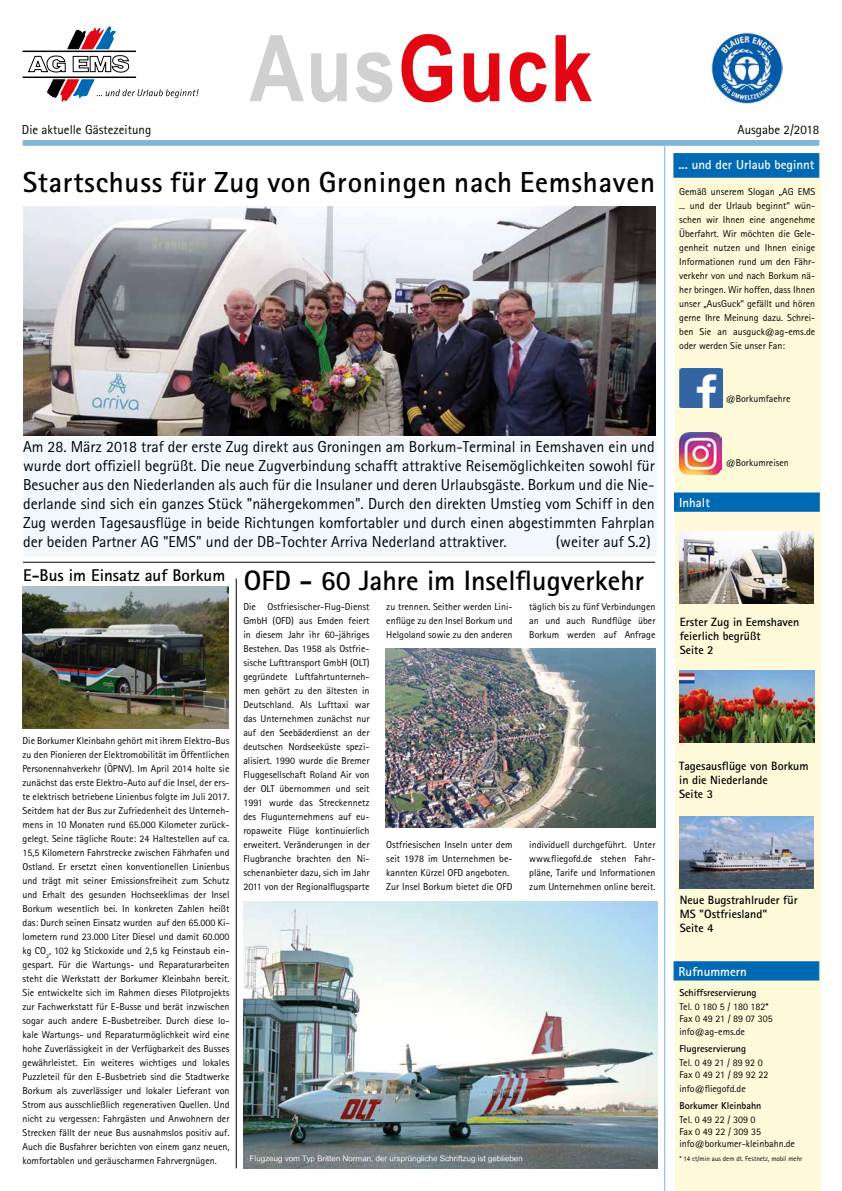
<style>
.page{position:relative;width:842px;height:1191px;background:#fff}
.page>*{position:absolute;margin:0;border:0;box-sizing:border-box;transform-origin:0 0}
.t1{font:700 92.2px "Arial Narrow";letter-spacing:.02em;color:#e30613}
.t2{font:700 29px "AT Rotis Sans Serif";letter-spacing:.025em;color:#000}
.t3{font:700 28px "AT Rotis Sans Serif";color:#000}
.t4{font:700 17px "AT Rotis Sans Serif";color:#000}
.t5{font:15.8px/19px "AT Rotis Sans Serif";color:#000;text-align:justify}
.t6{font:700 13px "AT Rotis Sans Serif";color:#fff}
.t7{font:13px "AT Rotis Sans Serif";color:#000}
.t8{font:700 12px/14px "AT Rotis Sans Serif";color:#000}
.t9{font:10px/14px "AT Rotis Sans Serif";color:#000;text-align:justify}
.t10{font:700 10px "AT Rotis Sans Serif";color:#000}
.t11{font:7px "AT Rotis Sans Serif";color:#000}
.s1{color:#d0d0d0}
</style>
<div class="page">
<div style="left:23px;top:51px;width:113px;height:1px;border:1px solid #000"></div>
<div style="left:23px;top:77px;width:113px;height:1px;border:1px solid #000"></div>
<svg style="left:28px;top:26px;width:171px;height:77px"></svg>
<div style="left:23px;top:140px;width:796px;height:6px;background:#80b4d9"></div>
<div style="left:675px;top:153px;width:146px;height:1037px;background:#fefad9"></div>
<div style="left:673px;top:153px;width:146px;height:25px;background:#0069b4;border:1px solid #0069b4"></div>
<div style="left:673px;top:961px;width:146px;height:19px;background:#0069b4;border:1px solid #0069b4"></div>
<img style="left:679px;top:368px;width:43px;height:40px">
<img style="left:679px;top:432px;width:43px;height:42px">
<hr style="left:236px;top:578px;width:1px;height:590px;background:#000">
<hr style="left:23px;top:562px;width:632px;height:1px;background:#000">
<hr style="left:664px;top:146px;width:1px;height:1045px;background:#98c8ed">
<div style="left:23px;top:436px;width:635px;height:121px;background:#f3f7fb"></div>
<img style="left:23px;top:206px;width:632px;height:230px">
<div style="left:674px;top:492px;width:146px;height:20px;background:#0069b4;border:1px solid #0069b4"></div>
<img style="left:680px;top:816px;width:134px;height:72px">
<img style="left:680px;top:670px;width:134px;height:73px">
<img style="left:680px;top:531px;width:134px;height:73px">
<img style="left:386px;top:649px;width:269px;height:178px">
<img style="left:243px;top:901px;width:414px;height:267px">
<img style="left:23px;top:587px;width:206px;height:141px">
<img style="left:712px;top:32px;width:70px;height:71px">
<h1 class="t1" style="left:249px;top:-1px;width:345px"><span class="s1">Aus</span>Guck</h1>
<h3 class="t7" style="left:22px;top:122px;width:131px">Die aktuelle Gästezeitung</h3>
<h3 class="t7" style="left:737px;top:122px;width:83px">Ausgabe 2/2018</h3>
<h2 class="t2" style="left:23px;top:164px;width:634px">Startschuss für Zug von Groningen nach Eemshaven</h2>
<p class="t5" style="left:23px;top:436px;width:633px">Am 28. März 2018 traf der erste Zug direkt aus Groningen am Borkum-Terminal in Eemshaven ein und wurde dort offiziell begrüßt. Die neue Zugverbindung schafft attraktive Reisemöglichkeiten sowohl für Besucher aus den Niederlanden als auch für die Insulaner und deren Urlaubsgäste. Borkum und die Nie&shy;derlande sind sich ein ganzes Stück "nähergekommen". Durch den direkten Umstieg vom Schiff in den Zug werden Tagesausflüge in beide Richtungen komfortabler und durch einen abgestimmten Fahrplan der beiden Partner AG "EMS" und der DB-Tochter Arriva Nederland attraktiver.</p>
<h3 class="t5" style="left:556px;top:532px;width:97px">(weiter auf S.2)</h3>
<h3 class="t4" style="left:23px;top:565px;width:204px">E-Bus im Einsatz auf Borkum</h3>
<p class="t9" style="left:23px;top:734px;width:208px">Die Borkumer Kleinbahn gehört mit ihrem Elektro-Bus zu den Pionieren der Elektromobilität im Öffentlichen Personennahverkehr (ÖPNV). Im April 2014 holte sie zunächst das erste Elektro-Auto auf die Insel, der ers&shy;te elektrisch betriebene Linienbus folgte im Juli 2017.<br>Seitdem hat der Bus zur Zufriedenheit des Unterneh&shy;mens in 10 Monaten rund 65.000 Kilometer zurück&shy;gelegt. Seine tägliche Route: 24 Haltestellen auf ca.<br>15,5 Kilometern Fahrstrecke zwischen Fährhafen und Ostland. Er ersetzt einen konventionellen Linienbus und trägt mit seiner Emissionsfreiheit zum Schutz und Erhalt des gesunden Hochseeklimas der Insel Borkum wesentlich bei. In konkreten Zahlen heißt das: Durch seinen Einsatz wurden auf den 65.000 Ki&shy;lometern rund 23.000 Liter Diesel und damit 60.000 kg CO<sub>2</sub>, 102 kg Stickoxide und 2,5 kg Feinstaub ein&shy;gespart. Für die Wartungs- und Reparaturarbeiten steht die Werkstatt der Borkumer Kleinbahn bereit.<br>Sie entwickelte sich im Rahmen dieses Pilotprojekts zur Fachwerkstatt für E-Busse und berät inzwischen sogar auch andere E-Busbetreiber. Durch diese lo&shy;kale Wartungs- und Reparaturmöglichkeit wird eine hohe Zuverlässigkeit in der Verfügbarkeit des Busses gewährleistet. Ein weiteres wichtiges und lokales Puzzleteil für den E-Busbetrieb sind die Stadtwerke Borkum als zuverlässiger und lokaler Lieferant von Strom aus ausschließlich regenerativen Quellen. Und nicht zu vergessen: Fahrgästen und Anwohnern der Strecken fällt der neue Bus ausnahmslos positiv auf.<br>Auch die Busfahrer berichten von einem ganz neuen, komfortablen und geräuscharmen Fahrvergnügen.</p>
<h3 class="t3" style="left:244px;top:563px;width:402px">OFD - 60 Jahre im Inselflugverkehr</h3>
<p class="t9" style="left:243px;top:600px;width:128px">Die Ostfriesischer-Flug-Dienst GmbH (OFD) aus Emden feiert in diesem Jahr ihr 60-jähriges Bestehen. Das 1958 als Ostfrie&shy;sische Lufttransport GmbH (OLT) gegründete Luftfahrtunterneh&shy;men gehört zu den ältesten in Deutschland. Als Lufttaxi war das Unternehmen zunächst nur auf den Seebäderdienst an der deutschen Nordseeküste spezi&shy;alisiert. 1990 wurde die Bremer Fluggesellschaft Roland Air von der OLT übernommen und seit 1991 wurde das Streckennetz des Flugunternehmens auf eu&shy;ropaweite Flüge kontinuierlich erweitert. Veränderungen in der Flugbranche brachten den Ni&shy;schenanbieter dazu, sich im Jahr 2011 von der Regionalflugsparte</p>
<p class="t9" style="left:386px;top:600px;width:128px">zu trennen. Seither werden Lini&shy;enflüge zu den Insel Borkum und Helgoland sowie zu den anderen</p>
<p class="t9" style="left:386px;top:838px;width:128px;text-align:left">Ostfriesischen Inseln unter dem seit 1978 im Unternehmen be&shy;kannten Kürzel OFD angeboten.<br>Zur Insel Borkum bietet die OFD</p>
<p class="t9" style="left:529px;top:600px;width:128px">täglich bis zu fünf Verbindungen an und auch Rundflüge über Borkum werden auf Anfrage</p>
<p class="t9" style="left:529px;top:838px;width:128px">individuell durchgeführt. Unter www.fliegofd.de stehen Fahr&shy;pläne, Tarife und Informationen zum Unternehmen online bereit.</p>
<h3 class="t6" style="left:678px;top:157px;width:138px">... und der Urlaub beginnt</h3>
<p class="t9" style="left:679px;top:184px;width:138px">Gemäß unserem Slogan „AG EMS ... und der Urlaub beginnt“ wün&shy;schen wir Ihnen eine angenehme Überfahrt. Wir möchten die Gele&shy;genheit nutzen und Ihnen einige Informationen rund um den Fähr&shy;verkehr von und nach Borkum nä&shy;her bringen. Wir hoffen, dass Ihnen unser „AusGuck“ gefällt und hören gerne Ihre Meinung dazu. Schrei&shy;ben Sie an ausguck@ag-ems.de oder werden Sie unser Fan:</p>
<p class="t9" style="left:726px;top:392px;width:66px">@Borkumfaehre</p>
<h3 class="t6" style="left:679px;top:495px;width:32px">Inhalt</h3>
<p class="t9" style="left:726px;top:455px;width:65px">@Borkumreisen</p>
<p class="t8" style="left:680px;top:615px;width:121px">Erster Zug in Eemshaven feierlich begrüßt<br>Seite 2</p>
<p class="t8" style="left:679px;top:759px;width:131px">Tagesausflüge von Borkum in die Niederlande<br>Seite 3</p>
<p class="t8" style="left:680px;top:892px;width:119px">Neue Bugstrahlruder für<br>MS "Ostfriesland"<br>Seite 4</p>
<h3 class="t6" style="left:679px;top:963px;width:70px">Rufnummern</h3>
<p class="t10" style="left:679px;top:986px;width:79px">Schiffsreservierung</p>
<p class="t9" style="left:679px;top:1001px;width:95px;line-height:12px;text-align:left">Tel. 0 180 5 / 180 182*<br>Fax 0 49 21 / 89 07 305 info@ag-ems.de</p>
<p class="t10" style="left:679px;top:1041px;width:68px">Flugreservierung</p>
<p class="t9" style="left:679px;top:1056px;width:91px;line-height:12px">Tel. 0 49 21 / 89 92 0<br>Fax 0 49 21 / 89 92 22</p>
<p class="t9" style="left:679px;top:1081px;width:68px">info@fliegofd.de</p>
<p class="t10" style="left:679px;top:1098px;width:84px">Borkumer Kleinbahn</p>
<p class="t9" style="left:679px;top:1113px;width:117px;line-height:12px;text-align:left">Tel. 0 49 22 / 309 0<br>Fax 0 49 22 / 309 35 info@borkumer-kleinbahn.de</p>
<p class="t11" style="left:679px;top:1154px;width:125px">* 14 ct/min aus dem dt. Festnetz, mobil mehr</p>
</div>
